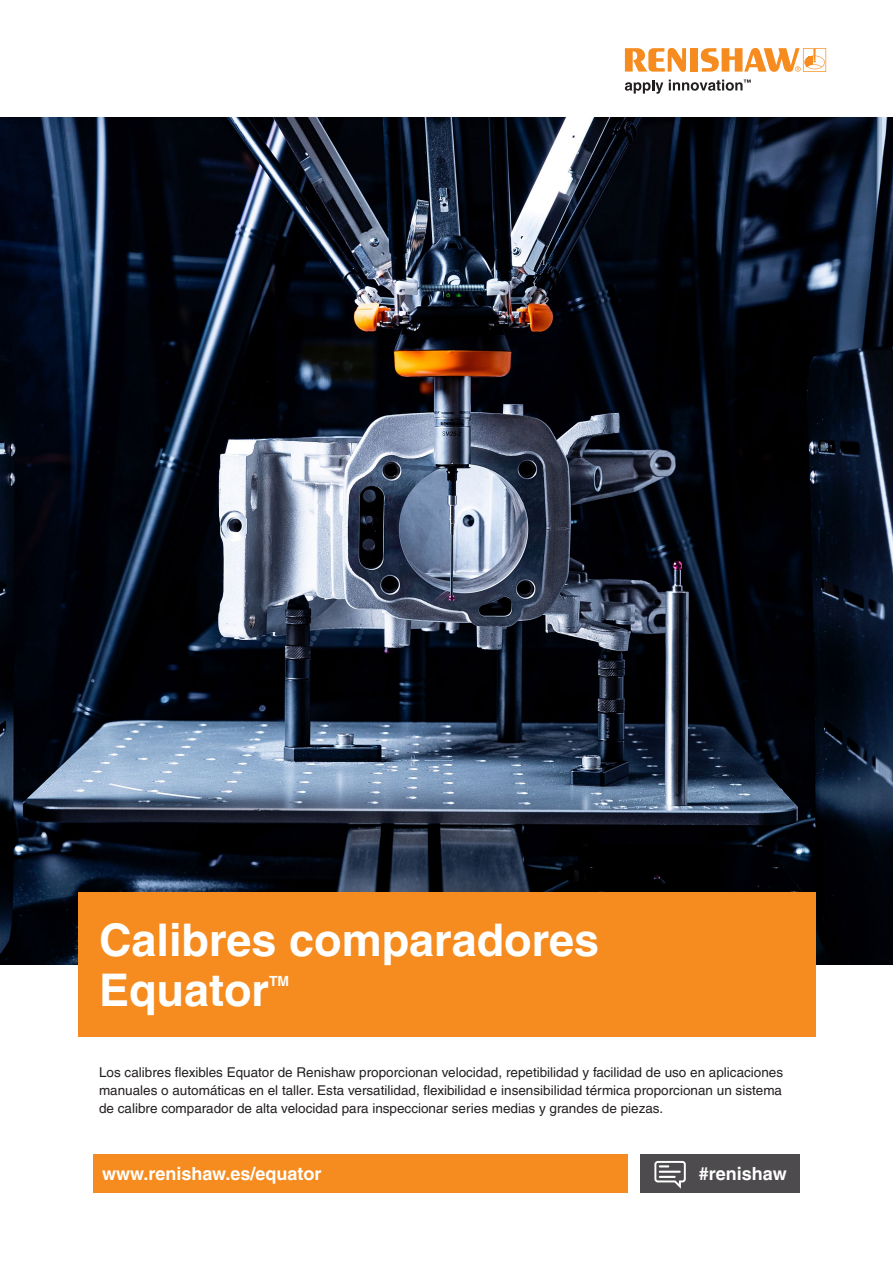
<style>
.page{position:relative;width:893px;height:1263px;background:#fff}
.page>*{position:absolute;margin:0;border:0;box-sizing:border-box;transform-origin:0 0}
.Headline_30pt_BOLD{font:700 45px/49.5px "Helvetica LT Pro";color:#fff}
.back_page_URL_white___hashtag{font:700 18px "Helvetica LT Pro";color:#fff}
.Headline_30pt_BOLD-2{font:700 13.95px "Helvetica LT Pro";color:#fff}
.Body_Text_9pt{font:13.5px/18px "Helvetica LT Pro";color:#231f20;text-align:justify}
</style>
<div class="page">
<img style="left:0;top:117px;width:893px;height:847px">
<div style="left:78px;top:892px;width:737px;height:145px;background:#f68c1f"></div>
<svg style="left:625px;top:80px;width:38px;height:14px"></svg>
<svg style="left:625px;top:48px;width:61px;height:24px"></svg>
<div style="left:690px;top:48px;width:8px;height:24px;background:#f68c1f"></div>
<svg style="left:701px;top:48px;width:125px;height:24px"></svg>
<svg style="left:669px;top:80px;width:82px;height:11px"></svg>
<div style="left:94px;top:1154px;width:534px;height:39px;background:#f68c1f"></div>
<div style="left:639px;top:1154px;width:160px;height:39px;background:#4d4b4d"></div>
<svg style="left:654px;top:1161px;width:32px;height:28px"></svg>
<p class="Headline_30pt_BOLD" style="left:99px;top:915px;width:502px">Calibres comparadores<br>Equator</p>
<p class="Headline_30pt_BOLD-2" style="left:269px;top:972px;width:22px">TM</p>
<p class="Body_Text_9pt" style="left:99px;top:1063px;width:686px">Los calibres flexibles Equator de Renishaw proporcionan velocidad, repetibilidad y facilidad de uso en aplicaciones manuales o automáticas en el taller. Esta versatilidad, flexibilidad e insensibilidad térmica proporcionan un sistema de calibre comparador de alta velocidad para inspeccionar series medias y grandes de piezas.</p>
<p class="back_page_URL_white___hashtag" style="left:102px;top:1163px;width:221px">www.renishaw.es/equator</p>
<p class="back_page_URL_white___hashtag" style="left:699px;top:1163px;width:89px">#renishaw</p>
</div>
